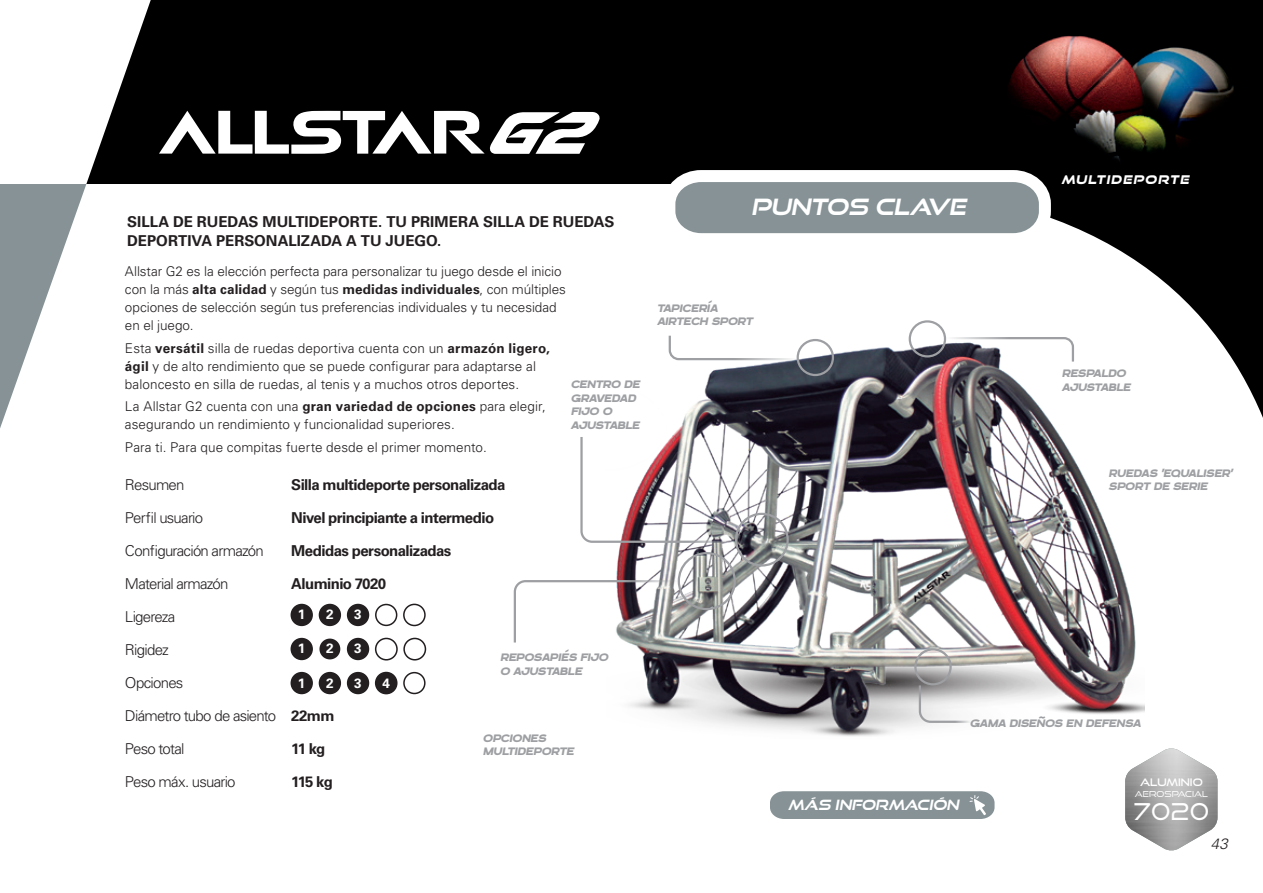
<style>
.page{position:relative;width:1263px;height:893px;background:#fff}
.page>*{position:absolute;margin:0;border:0;box-sizing:border-box;transform-origin:0 0}
.t1{font:23.25px "Good Times Bk";color:#fff}
.t2{font:italic 700 22.5px "Good Times Rg";color:#fff}
.t3{font:300 15px "Univers LT Std";letter-spacing:-.05em;color:#231f20}
.t4{font:700 15px "Univers LT Std";letter-spacing:-.035em;color:#231f20}
.t5{font:700 15px "Univers LT Std";color:#231f20}
.t6{font:italic 300 15px "Univers LT Std";color:#231f20}
.t7{font:italic 700 14.1px "Good Times Rg";color:#fff}
.t8{font:300 13.5px/18px "Univers LT Std";color:#231f20}
.t9{font:italic 700 13.5px/13.5px "Blatant";letter-spacing:-.015em;color:#9d9fa2}
.t10{font:700 13.5px "Univers LT Std";color:#fff}
.t11{font:italic 12px "Good Times Hv";letter-spacing:.1em;color:#fff}
.t12{font:10.35px "Good Times Rg";color:#fff}
.t13{font:8.25px "Good Times Bk";color:#fff}
.s1{font-weight:700}
</style>
<div class="page">
<img style="left:86px;top:0;width:1177px;height:418px">
<svg style="left:0;top:184px;width:86px;height:244px"></svg>
<svg style="left:159px;top:111px;width:441px;height:43px"></svg>
<svg style="left:657px;top:164px;width:400px;height:87px"></svg>
<div style="left:291px;top:604px;width:21px;height:21px;background:#231f20;border-radius:50%"></div>
<div style="left:291px;top:604px;width:22px;height:22px;border:2px solid #231f20;border-radius:50%"></div>
<div style="left:319px;top:604px;width:21px;height:21px;background:#231f20;border-radius:50%"></div>
<div style="left:319px;top:604px;width:22px;height:22px;border:2px solid #231f20;border-radius:50%"></div>
<div style="left:348px;top:604px;width:20px;height:21px;background:#231f20;border-radius:50%"></div>
<div style="left:347px;top:604px;width:22px;height:22px;border:2px solid #231f20;border-radius:50%"></div>
<div style="left:375px;top:604px;width:22px;height:22px;border:2px solid #231f20;border-radius:50%"></div>
<div style="left:403px;top:604px;width:23px;height:22px;border:2px solid #231f20;border-radius:50%"></div>
<div style="left:291px;top:639px;width:21px;height:20px;background:#231f20;border-radius:50%"></div>
<div style="left:291px;top:638px;width:22px;height:22px;border:2px solid #231f20;border-radius:50%"></div>
<div style="left:319px;top:639px;width:21px;height:20px;background:#231f20;border-radius:50%"></div>
<div style="left:348px;top:639px;width:20px;height:20px;background:#231f20;border-radius:50%"></div>
<div style="left:347px;top:638px;width:22px;height:22px;border:2px solid #231f20;border-radius:50%"></div>
<div style="left:375px;top:638px;width:23px;height:22px;border:2px solid #231f20;border-radius:50%"></div>
<div style="left:403px;top:638px;width:23px;height:22px;border:2px solid #231f20;border-radius:50%"></div>
<div style="left:291px;top:673px;width:21px;height:20px;background:#231f20;border-radius:50%"></div>
<div style="left:291px;top:672px;width:22px;height:22px;border:2px solid #231f20;border-radius:50%"></div>
<div style="left:319px;top:673px;width:21px;height:20px;background:#231f20;border-radius:50%"></div>
<div style="left:319px;top:672px;width:22px;height:22px;border:2px solid #231f20;border-radius:50%"></div>
<div style="left:348px;top:673px;width:20px;height:20px;background:#231f20;border-radius:50%"></div>
<div style="left:347px;top:672px;width:22px;height:22px;border:2px solid #231f20;border-radius:50%"></div>
<div style="left:376px;top:672px;width:21px;height:22px;background:#231f20;border-radius:50%"></div>
<div style="left:375px;top:672px;width:22px;height:22px;border:2px solid #231f20;border-radius:50%"></div>
<div style="left:403px;top:672px;width:23px;height:22px;border:2px solid #231f20;border-radius:50%"></div>
<img style="left:1125px;top:748px;width:92px;height:103px">
<img style="left:606px;top:330px;width:538px;height:422px">
<div style="left:796px;top:339px;width:38px;height:37px;border:2px solid #9d9fa2;border-radius:50%"></div>
<div style="left:735px;top:513px;width:54px;height:54px;border:2px solid #9d9fa2;border-radius:50%"></div>
<svg style="left:580px;top:435px;width:156px;height:109px"></svg>
<div style="left:678px;top:552px;width:58px;height:58px;border:2px solid #9d9fa2;border-radius:50%"></div>
<svg style="left:513px;top:579px;width:167px;height:65px"></svg>
<div style="left:909px;top:320px;width:37px;height:37px;border:2px solid #9d9fa2;border-radius:50%"></div>
<svg style="left:945px;top:336px;width:130px;height:27px"></svg>
<svg style="left:667px;top:334px;width:131px;height:27px"></svg>
<svg style="left:770px;top:791px;width:225px;height:28px;background:#8b979b"></svg>
<div style="left:914px;top:648px;width:38px;height:37px;border:2px solid #9d9fa2;border-radius:50%"></div>
<svg style="left:918px;top:684px;width:54px;height:40px"></svg>
<p class="t5" style="left:127px;top:213px;width:489px">SILLA DE RUEDAS MULTIDEPORTE. TU PRIMERA SILLA DE RUEDAS</p>
<p class="t5" style="left:127px;top:232px;width:316px">DEPORTIVA PERSONALIZADA A TU JUEGO.</p>
<p class="t8" style="left:125px;top:262px;width:442px">Allstar G2 es la elección perfecta para personalizar tu juego desde el inicio con la más <span class="s1">alta calidad</span> y según tus <span class="s1">medidas individuales</span>, con múltiples opciones de selección según tus preferencias individuales y tu necesidad en el juego.</p>
<p class="t8" style="left:125px;top:339px;width:426px">Esta <span class="s1">versátil</span> silla de ruedas deportiva cuenta con un <span class="s1">armazón ligero, ágil</span> y de alto rendimiento que se puede configurar para adaptarse al baloncesto en silla de ruedas, al tenis y a muchos otros deportes.</p>
<p class="t8" style="left:125px;top:397px;width:422px">La Allstar G2 cuenta con una <span class="s1">gran variedad de opciones</span> para elegir, asegurando un rendimiento y funcionalidad superiores.</p>
<p class="t8" style="left:125px;top:438px;width:363px">Para ti. Para que compitas fuerte desde el primer momento.</p>
<p class="t3" style="left:125px;top:476px;width:61px">Resumen</p>
<p class="t3" style="left:125px;top:509px;width:80px">Perfil usuario</p>
<p class="t3" style="left:125px;top:542px;width:140px">Configuración armazón</p>
<p class="t3" style="left:125px;top:575px;width:105px">Material armazón</p>
<p class="t3" style="left:125px;top:608px;width:52px">Ligereza</p>
<p class="t3" style="left:125px;top:641px;width:45px">Rigidez</p>
<p class="t3" style="left:125px;top:674px;width:60px">Opciones</p>
<p class="t3" style="left:125px;top:707px;width:153px">Diámetro tubo de asiento</p>
<p class="t3" style="left:125px;top:740px;width:61px">Peso total</p>
<p class="t3" style="left:125px;top:773px;width:112px">Peso máx. usuario</p>
<p class="t9" style="left:571px;top:377px;width:71px">CENTRO DE<br>GRAVEDAD<br>FIJO O<br>AJUSTABLE</p>
<p class="t4" style="left:291px;top:476px;width:216px">Silla multideporte personalizada</p>
<p class="t4" style="left:291px;top:509px;width:204px">Nivel principiante a intermedio</p>
<p class="t4" style="left:291px;top:542px;width:162px">Medidas personalizadas</p>
<p class="t4" style="left:291px;top:575px;width:96px">Aluminio 7020</p>
<p class="t10" style="left:298px;top:607px;width:9px">1</p>
<p class="t10" style="left:326px;top:607px;width:9px">2</p>
<p class="t10" style="left:354px;top:607px;width:9px">3</p>
<p class="t10" style="left:298px;top:641px;width:9px">1</p>
<p class="t10" style="left:326px;top:641px;width:9px">2</p>
<p class="t10" style="left:354px;top:641px;width:9px">3</p>
<p class="t10" style="left:298px;top:675px;width:9px">1</p>
<p class="t10" style="left:326px;top:675px;width:9px">2</p>
<p class="t10" style="left:354px;top:675px;width:9px">3</p>
<p class="t10" style="left:382px;top:675px;width:9px">4</p>
<p class="t9" style="left:501px;top:650px;width:110px">REPOSAPIÉS FIJO<br>O AJUSTABLE</p>
<p class="t4" style="left:291px;top:707px;width:45px">22mm</p>
<p class="t4" style="left:291px;top:740px;width:36px">11 kg</p>
<p class="t4" style="left:291px;top:773px;width:43px">115 kg</p>
<p class="t9" style="left:484px;top:730px;width:93px">OPCIONES<br>MULTIDEPORTE</p>
<p class="t2" style="left:751px;top:193px;width:216px">PUNTOS CLAVE</p>
<p class="t9" style="left:658px;top:300px;width:62px">TAPICERÍA</p>
<p class="t9" style="left:658px;top:314px;width:97px">AIRTECH SPORT</p>
<p class="t11" style="left:1061px;top:172px;width:129px">MULTIDEPORTE</p>
<p class="t9" style="left:1062px;top:366px;width:66px">RESPALDO</p>
<p class="t9" style="left:1062px;top:379px;width:70px">AJUSTABLE</p>
<p class="t9" style="left:1109px;top:466px;width:125px">RUEDAS ‘EQUALISER’<br>SPORT DE SERIE</p>
<p class="t9" style="left:970px;top:716px;width:173px">GAMA DISEÑOS EN DEFENSA</p>
<p class="t7" style="left:788px;top:796px;width:172px">MÁS INFORMACIÓN</p>
<p class="t12" style="left:1140px;top:776px;width:64px">ALUMINIo</p>
<p class="t13" style="left:1135px;top:789px;width:75px">AEROSPACIAL</p>
<p class="t1" style="left:1133px;top:797px;width:77px">7020</p>
<p class="t6" style="left:1211px;top:834px;width:18px">43</p>
</div>
